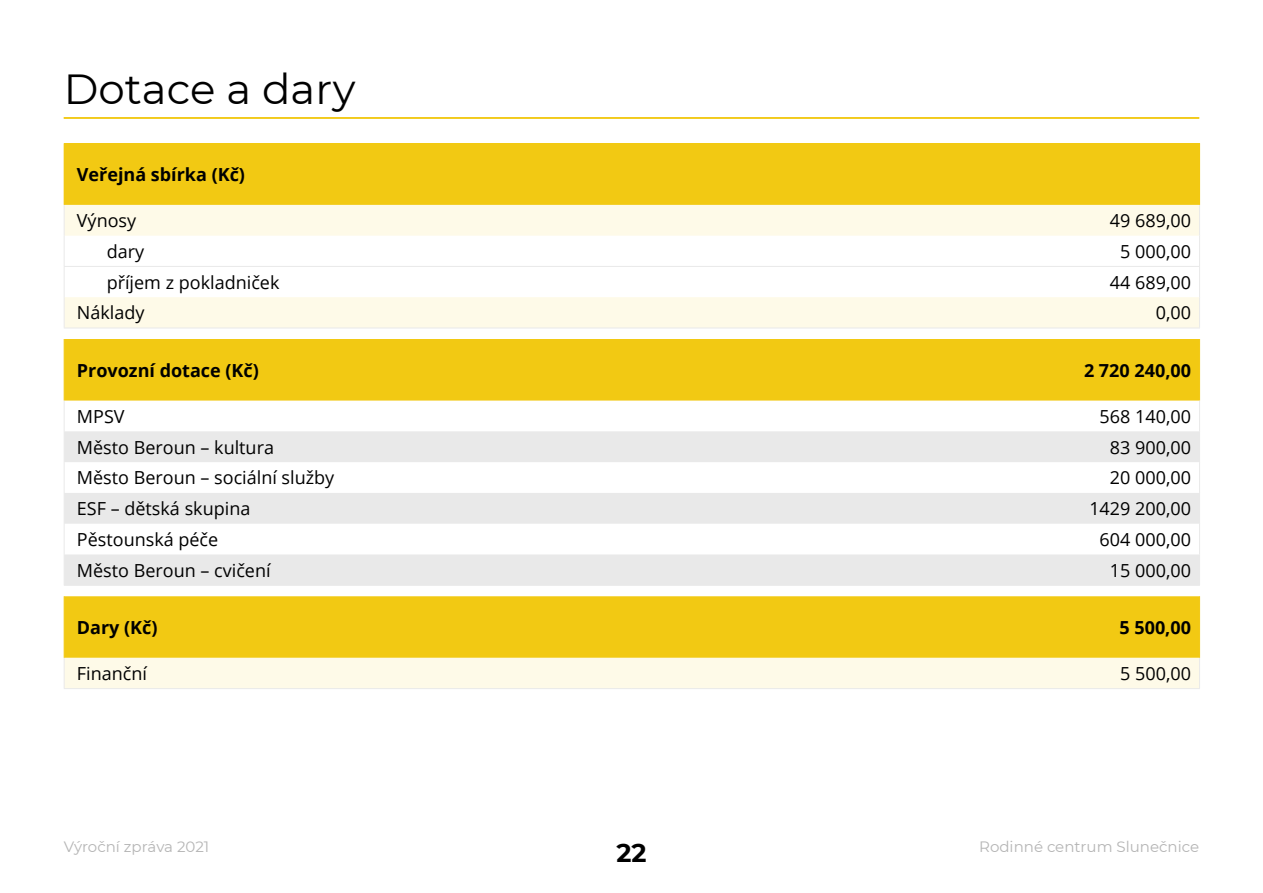
<style>
.page{position:relative;width:1263px;height:893px;background:#fff}
.page>*{position:absolute;margin:0;border:0;box-sizing:border-box;transform-origin:0 0}
.t1{font:42px "Montserrat";color:#000}
.t2{font:700 25.5px "Montserrat";color:#000}
.t3{font:18px "Open Sans";color:#000}
.t4{font:700 18px "Open Sans";color:#000}
.t5{font:15px "Montserrat";color:#b5b5b5}
</style>
<div class="page">
<hr style="left:64px;top:117px;width:1135px;height:2px;background:#f2c913">
<div style="left:64px;top:143px;width:1135px;height:62px;background:#f2c913"></div>
<svg style="left:65px;top:205px;width:1134px;height:123px;fill:#fefbed"></svg>
<hr style="left:1199px;top:143px;width:1px;height:62px;background:#f2c913">
<hr style="left:64px;top:205px;width:1px;height:31px;background:#e9e9e9">
<hr style="left:1199px;top:205px;width:1px;height:31px;background:#e9e9e9">
<hr style="left:64px;top:236px;width:1px;height:30px;background:#e9e9e9">
<hr style="left:1199px;top:236px;width:1px;height:30px;background:#e9e9e9">
<hr style="left:64px;top:267px;width:1px;height:30px;background:#e9e9e9">
<hr style="left:1199px;top:267px;width:1px;height:30px;background:#e9e9e9">
<hr style="left:64px;top:297px;width:1px;height:31px;background:#e9e9e9">
<hr style="left:1199px;top:297px;width:1px;height:31px;background:#e9e9e9">
<hr style="left:64px;top:328px;width:568px;height:1px;background:#e9e9e9">
<hr style="left:632px;top:328px;width:568px;height:1px;background:#e9e9e9">
<hr style="left:64px;top:266px;width:568px;height:1px;background:#e9e9e9">
<hr style="left:632px;top:266px;width:568px;height:1px;background:#e9e9e9">
<div style="left:65px;top:596px;width:1134px;height:62px;background:#f2c913"></div>
<div style="left:65px;top:658px;width:1134px;height:30px;background:#fefae8"></div>
<hr style="left:64px;top:596px;width:1px;height:62px;background:#f2c913">
<hr style="left:1199px;top:596px;width:1px;height:62px;background:#f2c913">
<hr style="left:64px;top:658px;width:1px;height:30px;background:#e9e9e9">
<hr style="left:1199px;top:658px;width:1px;height:30px;background:#e9e9e9">
<hr style="left:64px;top:688px;width:568px;height:1px;background:#e9e9e9">
<hr style="left:632px;top:688px;width:568px;height:1px;background:#e9e9e9">
<div style="left:65px;top:339px;width:1134px;height:62px;background:#f2c913"></div>
<svg style="left:65px;top:431px;width:1134px;height:154px;fill:#e9e9e9"></svg>
<hr style="left:64px;top:339px;width:1px;height:62px;background:#f2c913">
<hr style="left:1199px;top:339px;width:1px;height:62px;background:#f2c913">
<hr style="left:64px;top:401px;width:1px;height:30px;background:#e9e9e9">
<hr style="left:1199px;top:401px;width:1px;height:30px;background:#e9e9e9">
<hr style="left:64px;top:431px;width:1px;height:31px;background:#e9e9e9">
<hr style="left:1199px;top:431px;width:1px;height:31px;background:#e9e9e9">
<hr style="left:64px;top:462px;width:1px;height:31px;background:#e9e9e9">
<hr style="left:1199px;top:462px;width:1px;height:31px;background:#e9e9e9">
<hr style="left:64px;top:493px;width:1px;height:31px;background:#e9e9e9">
<hr style="left:1199px;top:493px;width:1px;height:31px;background:#e9e9e9">
<hr style="left:64px;top:524px;width:1px;height:30px;background:#e9e9e9">
<hr style="left:1199px;top:524px;width:1px;height:30px;background:#e9e9e9">
<hr style="left:64px;top:554px;width:1px;height:31px;background:#e9e9e9">
<hr style="left:1199px;top:554px;width:1px;height:31px;background:#e9e9e9">
<hr style="left:64px;top:585px;width:568px;height:1px;background:#e9e9e9">
<hr style="left:632px;top:585px;width:568px;height:1px;background:#e9e9e9">
<h1 class="t1" style="left:64px;top:61px;width:293px">Dotace a dary</h1>
<p class="t4" style="left:77px;top:162px;width:170px">Veřejná sbírka (Kč)</p>
<p class="t3" style="left:77px;top:208px;width:61px">Výnosy</p>
<p class="t3" style="left:1110px;top:208px;width:83px">49 689,00</p>
<p class="t3" style="left:107px;top:239px;width:39px">dary</p>
<p class="t3" style="left:1120px;top:239px;width:72px">5 000,00</p>
<p class="t3" style="left:107px;top:270px;width:174px">příjem z pokladniček</p>
<p class="t3" style="left:1110px;top:270px;width:83px">44 689,00</p>
<p class="t3" style="left:77px;top:301px;width:69px">Náklady</p>
<p class="t3" style="left:1156px;top:301px;width:37px">0,00</p>
<p class="t4" style="left:77px;top:357px;width:183px">Provozní dotace (Kč)</p>
<p class="t4" style="left:1084px;top:357px;width:109px">2 720 240,00</p>
<p class="t3" style="left:77px;top:404px;width:49px">MPSV</p>
<p class="t3" style="left:1100px;top:404px;width:93px">568 140,00</p>
<p class="t3" style="left:77px;top:435px;width:199px">Město Beroun – kultura</p>
<p class="t3" style="left:1110px;top:435px;width:83px">83 900,00</p>
<p class="t3" style="left:77px;top:466px;width:259px">Město Beroun – sociální služby</p>
<p class="t3" style="left:1110px;top:466px;width:83px">20 000,00</p>
<p class="t3" style="left:77px;top:496px;width:175px">ESF – dětská skupina</p>
<p class="t3" style="left:1089px;top:496px;width:103px">1429 200,00</p>
<p class="t3" style="left:77px;top:527px;width:143px">Pěstounská péče</p>
<p class="t3" style="left:1100px;top:527px;width:93px">604 000,00</p>
<p class="t3" style="left:77px;top:558px;width:195px">Město Beroun – cvičení</p>
<p class="t3" style="left:1110px;top:558px;width:83px">15 000,00</p>
<p class="t4" style="left:77px;top:615px;width:82px">Dary (Kč)</p>
<p class="t4" style="left:1119px;top:615px;width:73px">5 500,00</p>
<p class="t3" style="left:77px;top:661px;width:72px">Finanční</p>
<p class="t3" style="left:1120px;top:661px;width:72px">5 500,00</p>
<p class="t5" style="left:64px;top:837px;width:147px">Výroční zpráva 2021</p>
<h2 class="t2" style="left:616px;top:835px;width:32px">22</h2>
<p class="t5" style="left:979px;top:837px;width:221px">Rodinné centrum Slunečnice</p>
</div>
